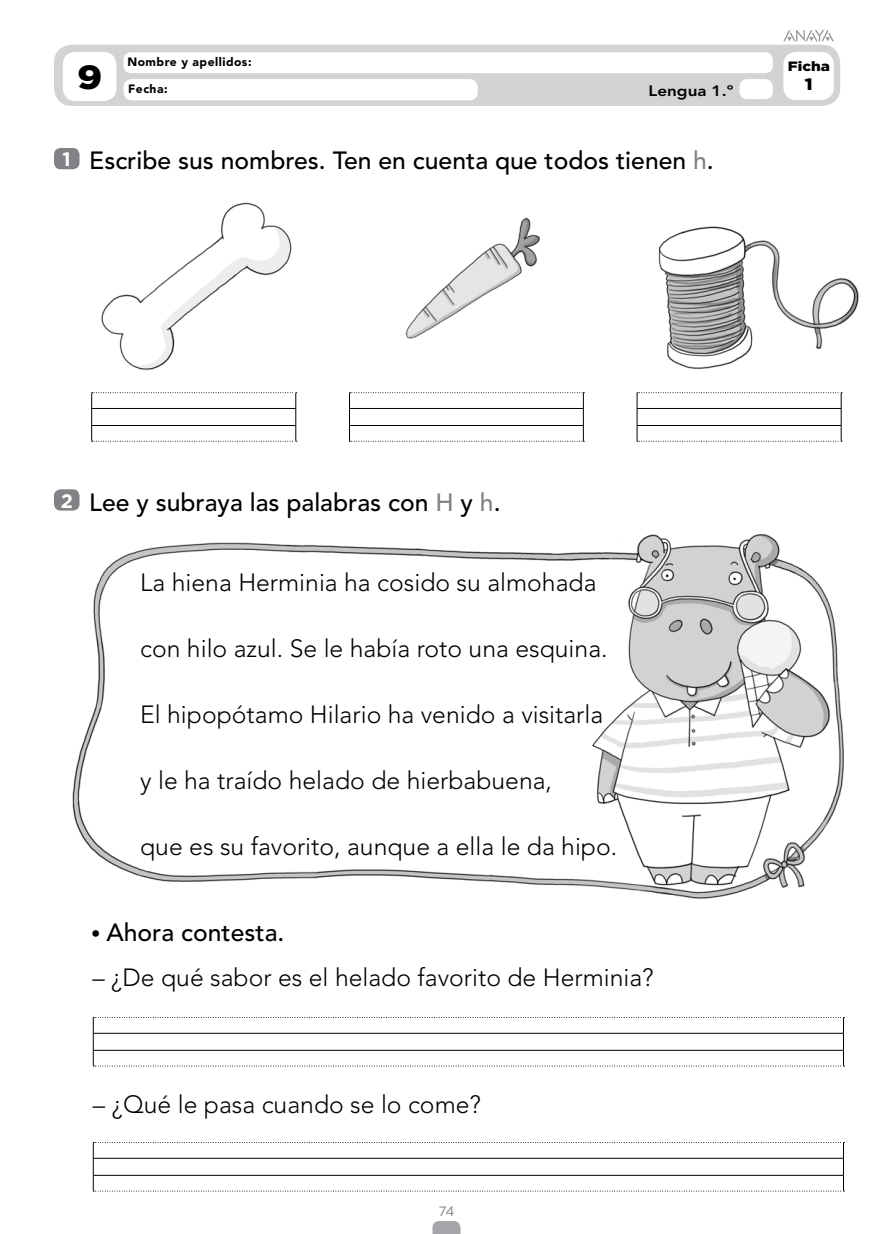
<style>
.page{position:relative;width:893px;height:1234px;background:#fff}
.page>*{position:absolute;margin:0;border:0;box-sizing:border-box;transform-origin:0 0}
.nuclNumGrande{font:900 33.45px "Gotham";color:#000;scale:1.13 1}
.nuclTextoAct{font:300 24.75px "Avenir LT Std";color:#000}
.nuclTextoAct-2{font:500 24.75px "Avenir LT Std";color:#000}
.t1{font:700 19.5px "Gotham";color:#fff}
.nuclNumFicha{font:900 16.5px "Gotham";color:#000;scale:1.13 1}
.nuclTextoAsignatura{font:800 15px "Avenir LT Std";color:#000;scale:1.13 1}
.nuclTextoFicha{font:900 13.5px "Gotham";color:#000;scale:1.13 1}
.t2{font:13.5px "Gotham";color:#808285}
.nuclTexoNombreG{font:900 12px "Avenir LT Std";letter-spacing:.04em;color:#000}
.s1{color:#808285}
.s2{font-family:"Helvetica LT Std";font-weight:400;font-size:21px}
</style>
<div class="page">
<svg style="left:432px;top:1221px;width:28px;height:12px"></svg>
<div style="left:54px;top:45px;width:786px;height:61px;background:#d1d3d4;border-radius:18px"></div>
<div style="left:63px;top:52px;width:53px;height:49px;background:#fff;border-radius:13px"></div>
<div style="left:739px;top:79px;width:34px;height:20px;background:#fff;border-radius:8px"></div>
<div style="left:783px;top:52px;width:51px;height:48px;background:#fff;border-radius:13px"></div>
<div style="left:123px;top:79px;width:355px;height:21px;background:#fff;border-radius:9px"></div>
<div style="left:123px;top:52px;width:650px;height:21px;background:#fff;border-radius:8px"></div>
<svg style="left:783px;top:29px;width:51px;height:12px"></svg>
<svg style="left:93px;top:1142px;width:751px;height:49px"></svg>
<div style="left:54px;top:148px;width:26px;height:21px;background:#808285;border-radius:7px"></div>
<img style="left:101px;top:202px;width:191px;height:168px">
<img style="left:405px;top:217px;width:135px;height:122px">
<img style="left:658px;top:226px;width:201px;height:143px">
<svg style="left:91px;top:392px;width:206px;height:50px"></svg>
<svg style="left:637px;top:392px;width:205px;height:50px"></svg>
<svg style="left:349px;top:392px;width:235px;height:50px"></svg>
<img style="left:72px;top:534px;width:772px;height:365px">
<svg style="left:93px;top:1017px;width:751px;height:49px"></svg>
<div style="left:54px;top:489px;width:26px;height:21px;background:#808285;border-radius:7px"></div>
<p class="nuclNumGrande" style="left:77px;top:54px;width:24px">9</p>
<p class="nuclTexoNombreG" style="left:127px;top:54px;width:126px">Nombre y apellidos:</p>
<p class="nuclTexoNombreG" style="left:128px;top:82px;width:41px">Fecha:</p>
<p class="nuclTextoAsignatura" style="left:649px;top:82px;width:77px">Lengua 1.º</p>
<p class="t1" style="left:63px;top:147px;width:10px">1</p>
<p class="nuclTextoAct-2" style="left:89px;top:146px;width:626px">Escribe sus nombres. Ten en cuenta que todos tienen <span class="s1">h</span>.</p>
<p class="nuclTextoFicha" style="left:788px;top:56px;width:39px">Ficha</p>
<p class="nuclNumFicha" style="left:805px;top:73px;width:8px">1</p>
<p class="t1" style="left:61px;top:488px;width:14px">2</p>
<p class="nuclTextoAct-2" style="left:89px;top:487px;width:413px">Lee y subraya las palabras con <span class="s1">H</span> y <span class="s1">h</span>.</p>
<p class="nuclTextoAct" style="left:140px;top:568px;width:458px">La hiena Herminia ha cosido su almohada</p>
<p class="nuclTextoAct" style="left:140px;top:634px;width:469px">con hilo azul. Se le había roto una esquina.</p>
<p class="nuclTextoAct" style="left:140px;top:700px;width:465px">El hipopótamo Hilario ha venido a visitarla</p>
<p class="nuclTextoAct" style="left:140px;top:766px;width:413px">y le ha traído helado de hierbabuena,</p>
<p class="nuclTextoAct" style="left:140px;top:832px;width:479px">que es su favorito, aunque a ella le da hipo.</p>
<p class="nuclTextoAct-2" style="left:92px;top:918px;width:194px"><span class="s2">•</span> Ahora contesta.</p>
<p class="nuclTextoAct" style="left:92px;top:962px;width:563px">– ¿De qué sabor es el helado favorito de Herminia?</p>
<p class="nuclTextoAct" style="left:93px;top:1089px;width:390px">– ¿Qué le pasa cuando se lo come?</p>
<p class="t2" style="left:438px;top:1202px;width:18px">74</p>
</div>
